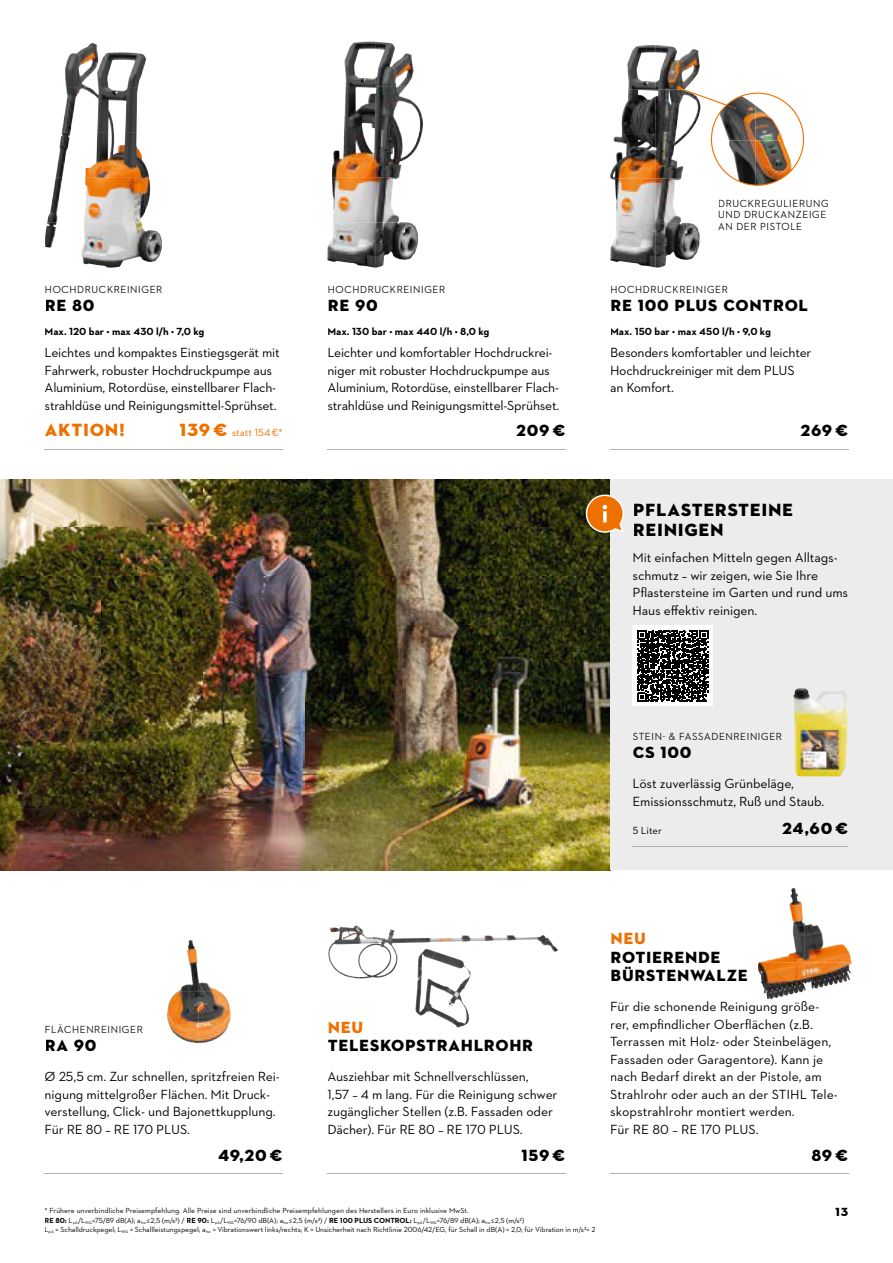
<style>
.page{position:relative;width:893px;height:1263px;background:#fff}
.page>*{position:absolute;margin:0;border:0;box-sizing:border-box;transform-origin:0 0}
.t1{font:18px/19.8px "STIHL Contraface Display Titling";color:#000}
.t2{font:18px "STIHL Contraface Display Titling";color:#ee7100}
.t3{font:16.5px/18.1px "STIHL Contraface Display Titling";color:#000}
.t4{font:16.5px "STIHL Contraface Display Titling";color:#ee7100}
.t5{font:13.5px/17.5px "STIHL Contraface Text";letter-spacing:-.01em;color:#000}
.t6{font:12px "STIHL Contraface Display Titling";color:#000}
.t7{font:500 10.5px/11.6px "STIHL Contraface Display";color:#000}
.t8{font:700 10.5px "STIHL Contraface Text";color:#000}
.t9{font:10.5px "STIHL Contraface Text";color:#ee7100}
.t10{font:10.5px "STIHL Contraface Text";color:#000}
.t11{font:7.5px/9.8px "STIHL Contraface Text";letter-spacing:-.01em;color:#000}
.s1{font-family:"STIHL Contraface Display Titling";font-size:18px}
.s2{font-weight:700}
</style>
<div class="page">
<img style="left:461px;top:935px;width:43px;height:6px">
<img style="left:504px;top:935px;width:54px;height:17px">
<img style="left:354px;top:925px;width:27px;height:18px">
<img style="left:381px;top:931px;width:51px;height:23px">
<img style="left:432px;top:938px;width:39px;height:55px">
<img style="left:328px;top:927px;width:32px;height:51px">
<img style="left:359px;top:944px;width:63px;height:38px">
<img style="left:415px;top:982px;width:40px;height:41px">
<img style="left:452px;top:1004px;width:17px;height:23px">
<img style="left:65px;top:48px;width:19px;height:40px">
<img style="left:84px;top:43px;width:39px;height:45px">
<img style="left:123px;top:52px;width:23px;height:36px">
<img style="left:62px;top:88px;width:76px;height:45px">
<img style="left:56px;top:133px;width:14px;height:45px">
<img style="left:84px;top:133px;width:66px;height:90px">
<img style="left:47px;top:178px;width:15px;height:45px">
<img style="left:45px;top:223px;width:39px;height:41px">
<img style="left:84px;top:223px;width:39px;height:45px">
<img style="left:123px;top:223px;width:39px;height:39px">
<img style="left:177px;top:940px;width:22px;height:52px">
<img style="left:199px;top:982px;width:21px;height:10px">
<img style="left:167px;top:992px;width:10px;height:38px">
<img style="left:199px;top:992px;width:5px;height:51px">
<hr style="left:45px;top:1173px;width:238px;height:1px;background:#b1b2b3">
<hr style="left:327px;top:1173px;width:239px;height:1px;background:#b1b2b3">
<hr style="left:45px;top:449px;width:238px;height:1px;background:#b1b2b3">
<hr style="left:327px;top:449px;width:239px;height:1px;background:#b1b2b3">
<hr style="left:610px;top:449px;width:238px;height:1px;background:#b1b2b3">
<img style="left:627px;top:45px;width:73px;height:45px">
<img style="left:621px;top:90px;width:56px;height:44px">
<img style="left:610px;top:134px;width:67px;height:45px">
<img style="left:611px;top:179px;width:71px;height:44px">
<img style="left:610px;top:223px;width:90px;height:45px">
<img style="left:344px;top:42px;width:70px;height:45px">
<img style="left:344px;top:87px;width:79px;height:45px">
<img style="left:332px;top:132px;width:90px;height:45px">
<img style="left:332px;top:177px;width:68px;height:45px">
<img style="left:327px;top:222px;width:91px;height:46px">
<img style="left:677px;top:86px;width:127px;height:100px">
<img style="left:0;top:479px;width:610px;height:391px">
<div style="left:610px;top:479px;width:283px;height:391px;background:#ececed"></div>
<hr style="left:610px;top:1173px;width:238px;height:1px;background:#b1b2b3">
<div style="left:632px;top:625px;width:81px;height:81px;background:#fff"></div>
<svg style="left:637px;top:630px;width:71px;height:71px"></svg>
<svg style="left:586px;top:494px;width:38px;height:39px"></svg>
<img style="left:789px;top:888px;width:16px;height:37px">
<img style="left:761px;top:925px;width:91px;height:37px">
<img style="left:758px;top:962px;width:7px;height:31px">
<img style="left:805px;top:962px;width:9px;height:27px">
<hr style="left:632px;top:846px;width:216px;height:1px;background:#b1b2b3">
<img style="left:793px;top:688px;width:55px;height:88px">
<p class="t7" style="left:45px;top:283px;width:119px">HOCHDRUCKREINIGER</p>
<p class="t3" style="left:45px;top:296px;width:52px">RE 80</p>
<p class="t8" style="left:45px;top:325px;width:161px">Max. 120 bar • max 430 l/h • 7,0 kg</p>
<p class="t5" style="left:45px;top:343px;width:236px">Leichtes und kompaktes Einstiegsgerät mit Fahrwerk, robuster Hochdruckpumpe aus Aluminium, Rotordüse, einstellbarer Flach&shy;strahldüse und Reinigungsmittel-Sprühset.</p>
<h1 class="t2" style="left:45px;top:419px;width:82px">AKTION!</h1>
<p class="t9" style="left:179px;top:426px;width:105px"><span class="s1">139 €</span> statt 154 €*</p>
<p class="t7" style="left:327px;top:283px;width:119px">HOCHDRUCKREINIGER</p>
<p class="t3" style="left:327px;top:296px;width:52px">RE 90</p>
<p class="t8" style="left:327px;top:325px;width:163px">Max. 130 bar • max 440 l/h • 8,0 kg</p>
<p class="t5" style="left:327px;top:343px;width:233px">Leichter und komfortabler Hochdruckrei&shy;niger mit robuster Hochdruckpumpe aus Aluminium, Rotordüse, einstellbarer Flach&shy;strahldüse und Reinigungsmittel-Sprühset.</p>
<p class="t3" style="left:516px;top:422px;width:51px">209 €</p>
<p class="t7" style="left:718px;top:197px;width:113px">DRUCKREGULIERUNG<br>UND DRUCKANZEIGE<br>AN DER PISTOLE</p>
<p class="t7" style="left:610px;top:283px;width:119px">HOCHDRUCKREINIGER</p>
<p class="t3" style="left:610px;top:296px;width:200px">RE 100 PLUS CONTROL</p>
<p class="t8" style="left:610px;top:325px;width:162px">Max. 150 bar • max 450 l/h • 9,0 kg</p>
<p class="t5" style="left:610px;top:343px;width:203px">Besonders komfortabler und leichter<br>Hochdruckreiniger mit dem PLUS<br>an Komfort.</p>
<p class="t3" style="left:800px;top:422px;width:50px">269 €</p>
<h1 class="t1" style="left:632px;top:500px;width:162px">PFLASTERSTEINE<br>REINIGEN</h1>
<p class="t5" style="left:632px;top:549px;width:217px">Mit einfachen Mitteln gegen Alltags&shy;schmutz – wir zeigen, wie Sie Ihre Pflastersteine im Garten und rund ums Haus effektiv reinigen.</p>
<p class="t7" style="left:632px;top:730px;width:151px">STEIN- &amp; FASSADENREINIGER</p>
<p class="t3" style="left:632px;top:743px;width:61px">CS 100</p>
<p class="t5" style="left:632px;top:774px;width:193px">Löst zuverlässig Grünbeläge,<br>Emissionsschmutz, Ruß und Staub.</p>
<p class="t10" style="left:632px;top:824px;width:31px">5 Liter</p>
<p class="t3" style="left:782px;top:819px;width:68px">24,60 €</p>
<p class="t7" style="left:45px;top:1023px;width:100px">FLÄCHENREINIGER</p>
<p class="t3" style="left:45px;top:1036px;width:54px">RA 90</p>
<p class="t5" style="left:45px;top:1068px;width:237px">Ø 25,5 cm. Zur schnellen, spritzfreien Rei&shy;nigung mittelgroßer Flächen. Mit Druck&shy;verstellung, Click- und Bajonettkupplung.<br>Für RE 80 – RE 170 PLUS.</p>
<p class="t3" style="left:218px;top:1146px;width:67px">49,20 €</p>
<p class="t4" style="left:327px;top:1017px;width:38px">NEU</p>
<p class="t3" style="left:327px;top:1036px;width:208px">TELESKOPSTRAHLROHR</p>
<p class="t5" style="left:327px;top:1068px;width:232px">Ausziehbar mit Schnellverschlüssen,<br>1,57 – 4 m lang. Für die Reinigung schwer zugänglicher Stellen (z.B. Fassaden oder Dächer). Für RE 80 – RE 170 PLUS.</p>
<p class="t3" style="left:521px;top:1146px;width:46px">159 €</p>
<p class="t4" style="left:610px;top:928px;width:38px">NEU</p>
<p class="t3" style="left:610px;top:948px;width:139px">ROTIERENDE<br>BÜRSTENWALZE</p>
<p class="t5" style="left:610px;top:997px;width:229px">Für die schonende Reinigung größe&shy;rer, empfindlicher Oberflächen (z.B.<br>Terrassen mit Holz- oder Steinbelägen, Fassaden oder Garagentore). Kann je nach Bedarf direkt an der Pistole, am Strahlrohr oder auch an der STIHL Tele&shy;skopstrahlrohr montiert werden.<br>Für RE 80 – RE 170 PLUS.</p>
<p class="t3" style="left:811px;top:1146px;width:39px">89 €</p>
<p class="t11" style="left:45px;top:1205px;width:552px">* Frühere unverbindliche Preisempfehlung. Alle Preise sind unverbindliche Preisempfehlungen des Herstellers in Euro inklusive MwSt.<br><span class="s2">RE 80:</span> L<sub>pA</sub>/L<sub>WA</sub>=75/89 dB(A); a<sub>hw</sub>≤2,5 (m/s2) / <span class="s2">RE 90:</span> L<sub>pA</sub>/L<sub>WA</sub>=76/90 dB(A); a<sub>hw</sub>≤2,5 (m/s2) / <span class="s2">RE 100 PLUS CONTROL:</span> L<sub>pA</sub>/L<sub>WA</sub>=76/89 dB(A); a<sub>hw</sub>≤2,5 (m/s2)<br>L<sub>pA</sub> = Schalldruckpegel; L<sub>WA</sub> = Schallleistungspegel; a<sub>hw</sub> = Vibrationswert links/rechts; K = Unsicherheit nach Richtlinie 2006/42/EG, für Schall in dB(A) = 2,0; für Vibration in m/s2= 2</p>
<p class="t6" style="left:835px;top:1204px;width:15px">13</p>
</div>
